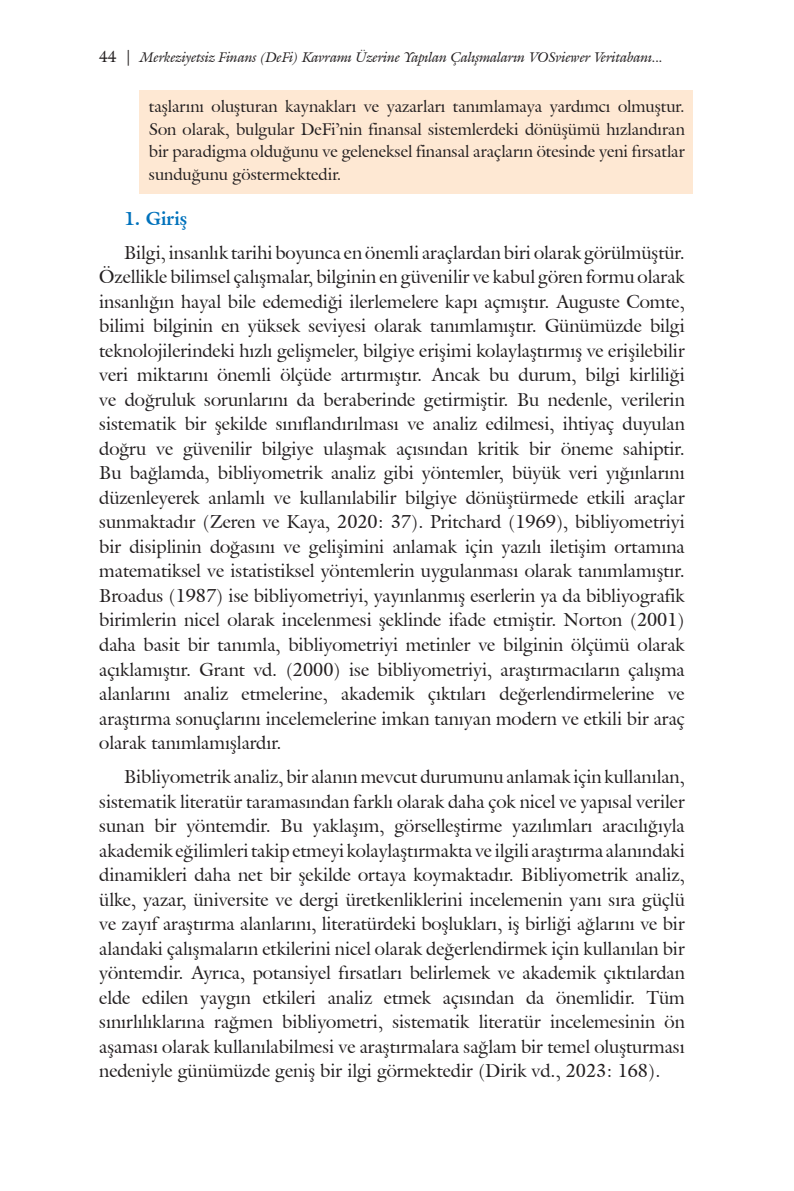
<style>
.page{position:relative;width:794px;height:1191px;background:#fff}
.page>*{position:absolute;margin:0;border:0;box-sizing:border-box;transform-origin:0 0}
.t1{font:18.38px/24.5px "Galliard IT Cby BT";color:#231f20;text-align:justify}
.t2{font:700 18.38px "Galliard IT Cby BT";color:#0072bc}
.t3{font:16.62px/22.8px "Galliard IT Cby BT";color:#231f20;text-align:justify}
.t4{font:italic 14px "Galliard IT Cby BT";color:#231f20}
.s1{font-style:normal;font-size:15.75px}
</style>
<div class="page">
<div style="left:139px;top:91px;width:554px;height:103px;background:#fee8d3"></div>
<p class="t4" style="left:99px;top:47px;width:565px"><span class="s1">44 |</span> Merkeziyetsiz Finans (DeFi) Kavramı Üzerine Yapılan Çalışmaların VOSviewer Veritabanı...</p>
<p class="t3" style="left:149px;top:95px;width:537px">taşlarını oluşturan kaynakları ve yazarları tanımlamaya yardımcı olmuştur.<br>Son olarak, bulgular DeFi’nin finansal sistemlerdeki dönüşümü hızlandıran bir paradigma olduğunu ve geleneksel finansal araçların ötesinde yeni fırsatlar sunduğunu göstermektedir.</p>
<p class="t2" style="left:124px;top:206px;width:65px">1. Giriş</p>
<p class="t1" style="left:99px;top:240px;width:587px;text-indent:25px">Bilgi, insanlık tarihi boyunca en önemli araçlardan biri olarak görülmüştür.<br>Özellikle bilimsel çalışmalar, bilginin en güvenilir ve kabul gören formu olarak insanlığın hayal bile edemediği ilerlemelere kapı açmıştır. Auguste Comte, bilimi bilginin en yüksek seviyesi olarak tanımlamıştır. Günümüzde bilgi teknolojilerindeki hızlı gelişmeler, bilgiye erişimi kolaylaştırmış ve erişilebilir veri miktarını önemli ölçüde artırmıştır. Ancak bu durum, bilgi kirliliği ve doğruluk sorunlarını da beraberinde getirmiştir. Bu nedenle, verilerin sistematik bir şekilde sınıflandırılması ve analiz edilmesi, ihtiyaç duyulan doğru ve güvenilir bilgiye ulaşmak açısından kritik bir öneme sahiptir.<br>Bu bağlamda, bibliyometrik analiz gibi yöntemler, büyük veri yığınlarını düzenleyerek anlamlı ve kullanılabilir bilgiye dönüştürmede etkili araçlar sunmaktadır (Zeren ve Kaya, 2020: 37). Pritchard (1969), bibliyometriyi bir disiplinin doğasını ve gelişimini anlamak için yazılı iletişim ortamına matematiksel ve istatistiksel yöntemlerin uygulanması olarak tanımlamıştır.<br>Broadus (1987) ise bibliyometriyi, yayınlanmış eserlerin ya da bibliyografik birimlerin nicel olarak incelenmesi şeklinde ifade etmiştir. Norton (2001) daha basit bir tanımla, bibliyometriyi metinler ve bilginin ölçümü olarak açıklamıştır. Grant vd. (2000) ise bibliyometriyi, araştırmacıların çalışma alanlarını analiz etmelerine, akademik çıktıları değerlendirmelerine ve araştırma sonuçlarını incelemelerine imkan tanıyan modern ve etkili bir araç olarak tanımlamışlardır.</p>
<p class="t1" style="left:99px;top:764px;width:587px;text-indent:25px">Bibliyometrik analiz, bir alanın mevcut durumunu anlamak için kullanılan, sistematik literatür taramasından farklı olarak daha çok nicel ve yapısal veriler sunan bir yöntemdir. Bu yaklaşım, görselleştirme yazılımları aracılığıyla akademik eğilimleri takip etmeyi kolaylaştırmakta ve ilgili araştırma alanındaki dinamikleri daha net bir şekilde ortaya koymaktadır. Bibliyometrik analiz, ülke, yazar, üniversite ve dergi üretkenliklerini incelemenin yanı sıra güçlü ve zayıf araştırma alanlarını, literatürdeki boşlukları, iş birliği ağlarını ve bir alandaki çalışmaların etkilerini nicel olarak değerlendirmek için kullanılan bir yöntemdir. Ayrıca, potansiyel fırsatları belirlemek ve akademik çıktılardan elde edilen yaygın etkileri analiz etmek açısından da önemlidir. Tüm sınırlılıklarına rağmen bibliyometri, sistematik literatür incelemesinin ön aşaması olarak kullanılabilmesi ve araştırmalara sağlam bir temel oluşturması nedeniyle günümüzde geniş bir ilgi görmektedir (Dirik vd., 2023: 168).</p>
</div>
